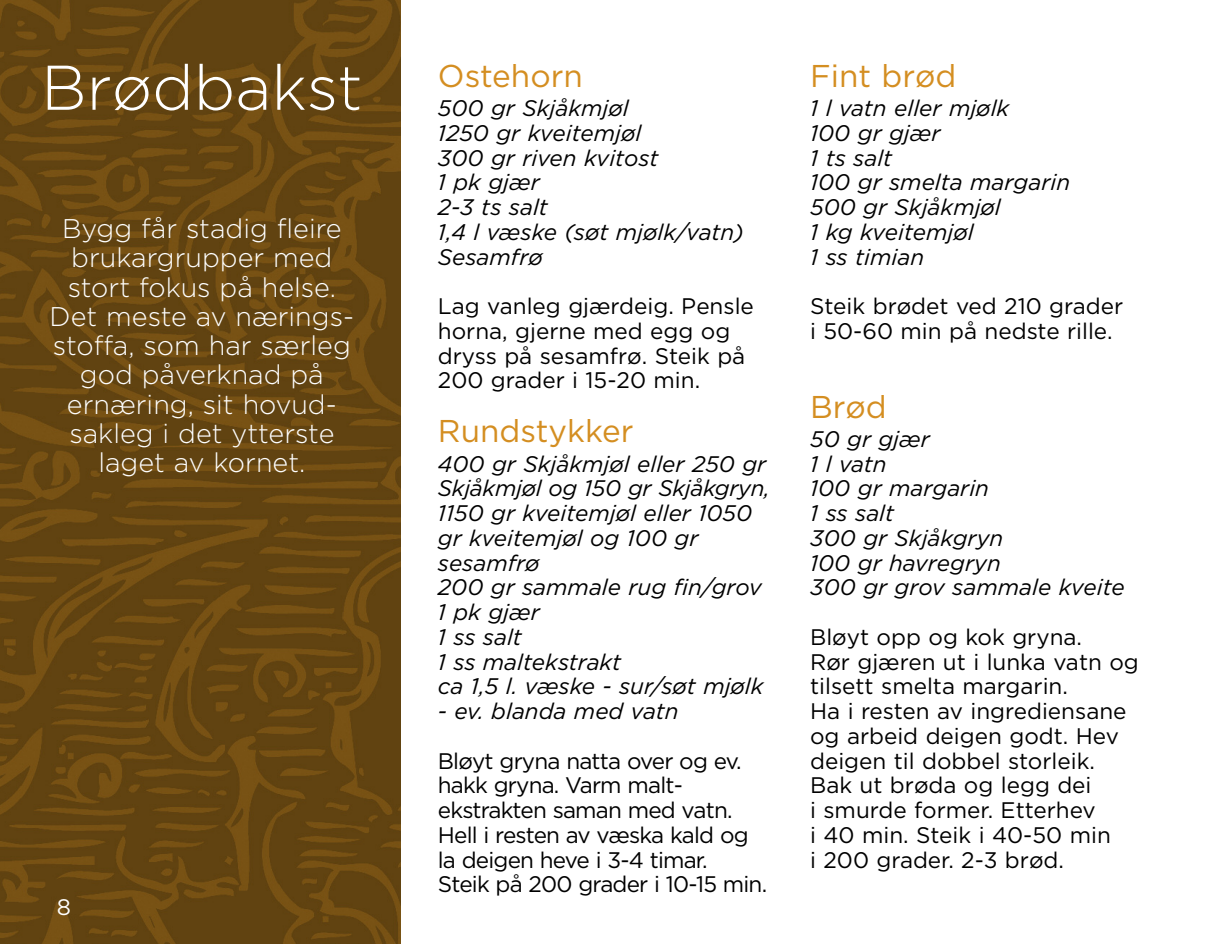
<style>
.page{position:relative;width:1212px;height:944px;background:#fff}
.page>*{position:absolute;margin:0;border:0;box-sizing:border-box;transform-origin:0 0}
.t1{font:300 63px "Gotham Pro";color:#fff}
.t2{font:31.5px "Gotham Pro";color:#d48e21}
.t3{font:300 27px/29.2px "Gotham Pro";color:#fff;text-align:center}
.t4{font:italic 22.5px/24.8px "Gotham Pro";color:#000}
.t5{font:22.5px/24.8px "Gotham Pro";color:#000}
.t6{font:22.5px/24.8px "Gotham Pro";letter-spacing:-.035em;color:#000}
.t7{font:22.5px "Gotham Pro";color:#fff}
</style>
<div class="page">
<img style="left:0;top:0;width:400px;height:944px">
<h1 class="t1" style="left:41px;top:51px;width:323px">Brødbakst</h1>
<p class="t3" style="left:50px;top:214px;width:306px">Bygg får stadig fleire brukargrupper med stort fokus på helse.<br>Det meste av nærings&shy;stoffa, som har særleg god påverknad på ernæring, sit hovud&shy;sakleg i det ytterste laget av kornet.</p>
<p class="t7" style="left:57px;top:894px;width:16px">8</p>
<h2 class="t2" style="left:438px;top:57px;width:146px">Ostehorn</h2>
<p class="t4" style="left:438px;top:96px;width:308px">500 gr Skjåkmjøl<br>1250 gr kveitemjøl<br>300 gr riven kvitost<br>1 pk gjær<br>2-3 ts salt<br>1,4 l væske (søt mjølk/vatn)<br>Sesamfrø</p>
<p class="t5" style="left:438px;top:294px;width:318px">Lag vanleg gjærdeig. Pensle horna, gjerne med egg og dryss på sesamfrø. Steik på<br>200 grader i 15-20 min.</p>
<h2 class="t2" style="left:438px;top:413px;width:197px">Rundstykker</h2>
<p class="t4" style="left:438px;top:451px;width:334px">400 gr Skjåkmjøl eller 250 gr<br>Skjåkmjøl og 150 gr Skjåkgryn,<br>1150 gr kveitemjøl eller 1050 gr kveitemjøl og 100 gr sesamfrø<br>200 gr sammale rug fin/grov<br>1 pk gjær<br>1 ss salt<br>1 ss maltekstrakt<br>ca 1,5 l. væske - sur/søt mjølk</p>
<p class="t4" style="left:438px;top:699px;width:242px">- ev. blanda med vatn</p>
<p class="t6" style="left:438px;top:748px;width:331px">Bløyt gryna natta over og ev. hakk gryna. Varm malt&shy;ekstrakten saman med vatn.<br>Hell i resten av væska kald og la deigen heve i 3-4 timar.<br>Steik på 200 grader i 10-15 min.</p>
<h2 class="t2" style="left:810px;top:57px;width:148px">Fint brød</h2>
<p class="t4" style="left:810px;top:96px;width:262px">1 l vatn eller mjølk<br>100 gr gjær<br>1 ts salt<br>100 gr smelta margarin<br>500 gr Skjåkmjøl<br>1 kg kveitemjøl<br>1 ss timian</p>
<p class="t5" style="left:810px;top:294px;width:315px">Steik brødet ved 210 grader i 50-60 min på nedste rille.</p>
<h2 class="t2" style="left:810px;top:388px;width:78px">Brød</h2>
<p class="t4" style="left:810px;top:427px;width:316px">50 gr gjær<br>1 l vatn<br>100 gr margarin<br>1 ss salt<br>300 gr Skjåkgryn<br>100 gr havregryn<br>300 gr grov sammale kveite</p>
<p class="t5" style="left:810px;top:625px;width:330px">Bløyt opp og kok gryna.<br>Rør gjæren ut i lunka vatn og tilsett smelta margarin.<br>Ha i resten av ingrediensane og arbeid deigen godt. Hev deigen til dobbel storleik.<br>Bak ut brøda og legg dei<br>i smurde former. Etterhev<br>i 40 min. Steik i 40-50 min<br>i 200 grader. 2-3 brød.</p>
</div>
